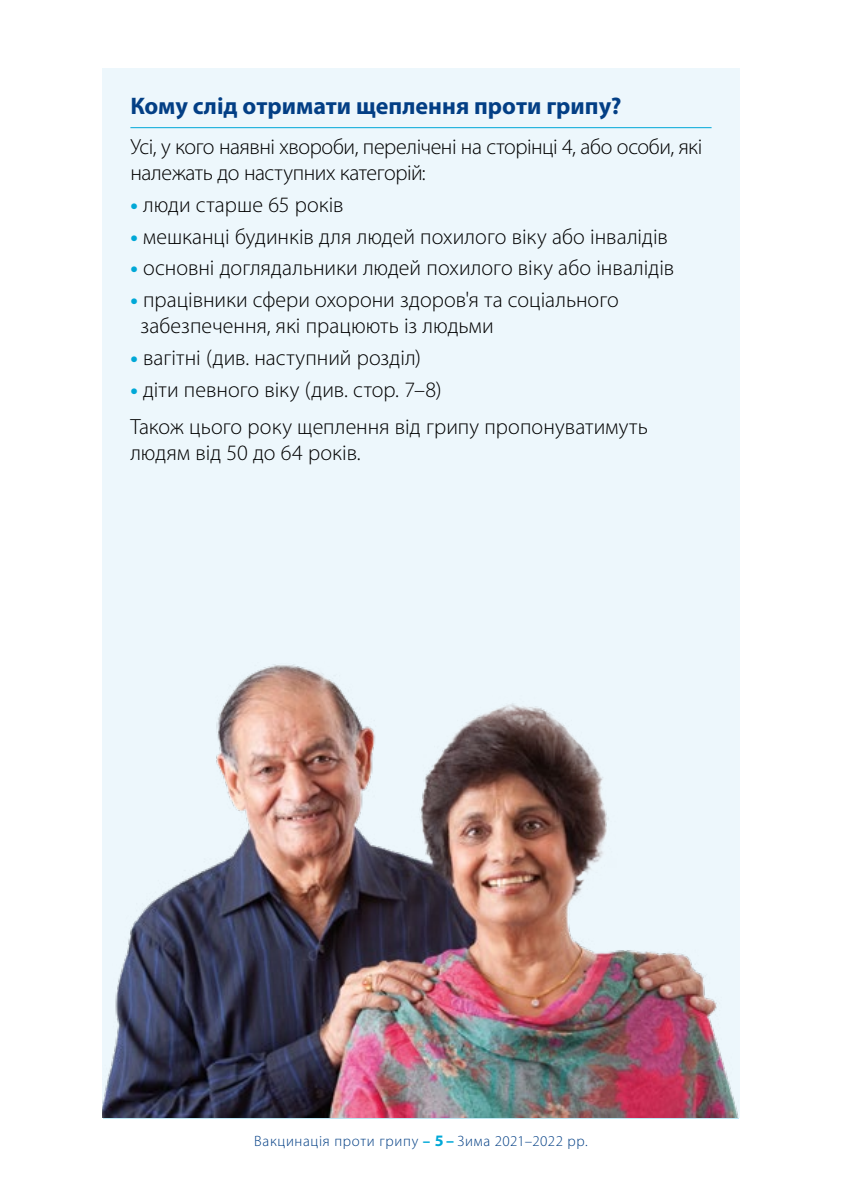
<style>
.page{position:relative;width:842px;height:1191px;background:#fff}
.page>*{position:absolute;margin:0;border:0;box-sizing:border-box;transform-origin:0 0}
.t1{font:700 24px "Myriad Pro";color:#033f85}
.bullet{font:300 22px/26px "Myriad Pro";color:#000}
.bullet-2{font:300 22px/26px "Myriad Pro";letter-spacing:-.02em;color:#000}
.Body{font:300 22px/26px "Myriad Pro";letter-spacing:.005em;color:#000}
.t2{font:300 15px "Myriad Pro";letter-spacing:.045em;color:#033f85}
.s1{font-weight:700;color:#00a8d7}
.s2{font-weight:700;font-size:16px;color:#00a8d7}
</style>
<div class="page">
<hr style="left:103px;top:1117px;width:636px;height:1px;background:#00a8d7">
<div style="left:102px;top:68px;width:638px;height:1049px;background:#edf7fc"></div>
<hr style="left:130px;top:127px;width:581px;height:1px;background:#00a8d7">
<img style="left:102px;top:664px;width:636px;height:453px">
<p class="t1" style="left:130px;top:91px;width:492px">Кому слід отримати щеплення проти грипу?</p>
<p class="bullet-2" style="left:130px;top:134px;width:573px">Усі, у кого наявні хвороби, перелічені на сторінці 4, або особи, які належать до наступних категорій:</p>
<p class="bullet" style="left:130px;top:192px;width:215px"><span class="s1">•</span> люди старше 65 років</p>
<p class="bullet" style="left:130px;top:224px;width:539px"><span class="s1">•</span> мешканці будинків для людей похилого віку або інвалідів</p>
<p class="bullet" style="left:130px;top:255px;width:545px"><span class="s1">•</span> основні доглядальники людей похилого віку або інвалідів</p>
<p class="bullet" style="left:140px;top:287px;width:480px;text-indent:-10px"><span class="s1">•</span> працівники сфери охорони здоров'я та соціального забезпечення, які працюють із людьми</p>
<p class="bullet" style="left:130px;top:345px;width:292px"><span class="s1">•</span> вагітні (див. наступний розділ)</p>
<p class="bullet" style="left:130px;top:376px;width:313px"><span class="s1">•</span> діти певного віку (див. стор. 7–8)</p>
<p class="Body" style="left:130px;top:414px;width:519px">Також цього року щеплення від грипу пропонуватимуть людям від 50 до 64 років.</p>
<p class="t2" style="left:254px;top:1133px;width:335px">Вакцинація проти грипу <span class="s1">–</span> <span class="s2">5 –</span> Зима 2021–2022 рр.</p>
</div>
